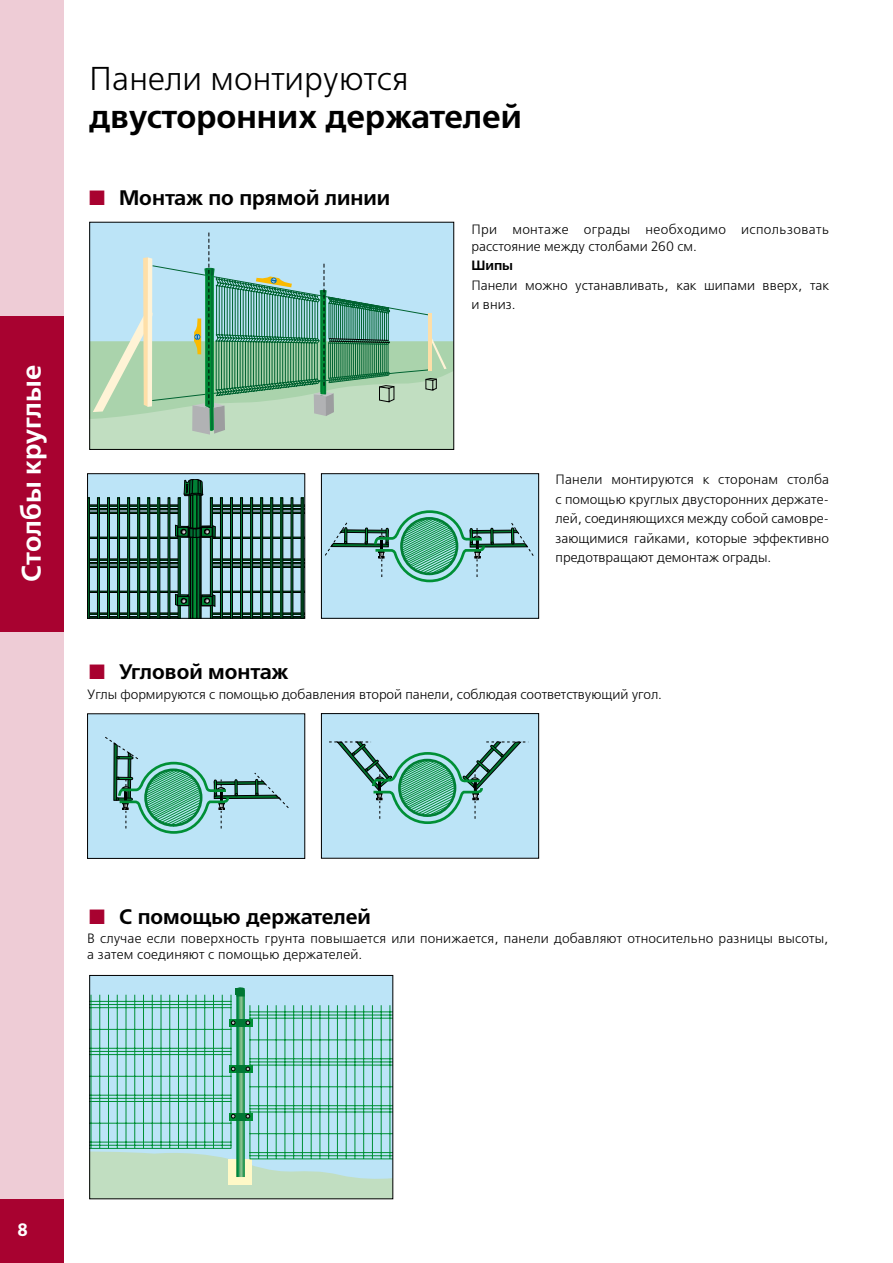
<style>
.page{position:relative;width:893px;height:1263px;background:#fff}
.page>*{position:absolute;margin:0;border:0;box-sizing:border-box;transform-origin:0 0}
.t1{font:33px "Free Set Demi Bold C";color:#000}
.t2{font:33px "Free Set C";color:#000}
.t3{font:27px "Free Set Demi Bold C";color:#fff}
.t4{font:21px "Free Set Demi Bold C";color:#000}
.t5{font:18px "Free Set Demi Bold C";color:#fff}
.t6{font:13.5px/19.5px "Free Set C";color:#000}
.t7{font:13.5px/16.2px "Free Set C";letter-spacing:.025em;color:#000}
.t8{font:13.5px "Free Set Demi Bold C";color:#000}
.s1{color:#a80230}
</style>
<div class="page">
<div style="left:0;top:0;width:64px;height:1263px;background:#eeccd6"></div>
<div style="left:0;top:316px;width:64px;height:315px;background:#a80230"></div>
<div style="left:0;top:1199px;width:64px;height:64px;background:#a80230"></div>
<div style="left:90px;top:222px;width:364px;height:227px;background:#bce4f7"></div>
<svg style="left:91px;top:233px;width:361px;height:215px"></svg>
<div style="left:89px;top:222px;width:365px;height:228px;border:1px solid #000"></div>
<svg style="left:91px;top:977px;width:300px;height:172px;background:#b2dfed"></svg>
<svg style="left:91px;top:1149px;width:300px;height:48px;background:#bddecd"></svg>
<div style="left:228px;top:1159px;width:24px;height:25px;background:#fff9c7"></div>
<svg style="left:236px;top:996px;width:9px;height:181px"></svg>
<hr style="left:90px;top:1001px;width:141px;height:1px;background:#009036">
<hr style="left:90px;top:1004px;width:141px;height:1px;background:#009036">
<hr style="left:90px;top:1007px;width:141px;height:1px;background:#009036">
<hr style="left:90px;top:1029px;width:141px;height:1px;background:#009036">
<hr style="left:90px;top:1048px;width:141px;height:1px;background:#009036">
<hr style="left:90px;top:1051px;width:141px;height:1px;background:#009036">
<hr style="left:90px;top:1054px;width:141px;height:1px;background:#009036">
<hr style="left:90px;top:1076px;width:141px;height:1px;background:#009036">
<hr style="left:90px;top:1095px;width:141px;height:1px;background:#009036">
<hr style="left:90px;top:1098px;width:141px;height:1px;background:#009036">
<hr style="left:90px;top:1101px;width:141px;height:1px;background:#009036">
<hr style="left:90px;top:1123px;width:141px;height:1px;background:#009036">
<hr style="left:90px;top:1142px;width:141px;height:1px;background:#009036">
<hr style="left:90px;top:1145px;width:141px;height:1px;background:#009036">
<hr style="left:90px;top:1148px;width:141px;height:1px;background:#009036">
<hr style="left:91px;top:995px;width:1px;height:153px;background:#009036">
<hr style="left:99px;top:995px;width:1px;height:153px;background:#009036">
<hr style="left:108px;top:995px;width:1px;height:153px;background:#009036">
<hr style="left:117px;top:995px;width:1px;height:153px;background:#009036">
<hr style="left:126px;top:995px;width:1px;height:153px;background:#009036">
<hr style="left:134px;top:995px;width:1px;height:153px;background:#009036">
<hr style="left:143px;top:995px;width:1px;height:153px;background:#009036">
<hr style="left:152px;top:995px;width:1px;height:153px;background:#009036">
<hr style="left:161px;top:995px;width:1px;height:153px;background:#009036">
<hr style="left:169px;top:995px;width:1px;height:153px;background:#009036">
<hr style="left:178px;top:995px;width:1px;height:153px;background:#009036">
<hr style="left:187px;top:995px;width:1px;height:153px;background:#009036">
<hr style="left:196px;top:995px;width:1px;height:153px;background:#009036">
<hr style="left:204px;top:995px;width:1px;height:153px;background:#009036">
<hr style="left:213px;top:995px;width:1px;height:153px;background:#009036">
<hr style="left:222px;top:995px;width:1px;height:153px;background:#009036">
<hr style="left:231px;top:995px;width:1px;height:153px;background:#009036">
<hr style="left:250px;top:1011px;width:143px;height:1px;background:#009036">
<hr style="left:250px;top:1015px;width:143px;height:1px;background:#009036">
<hr style="left:250px;top:1018px;width:143px;height:1px;background:#009036">
<hr style="left:250px;top:1039px;width:143px;height:1px;background:#009036">
<hr style="left:250px;top:1058px;width:143px;height:1px;background:#009036">
<hr style="left:250px;top:1061px;width:143px;height:1px;background:#009036">
<hr style="left:250px;top:1065px;width:143px;height:1px;background:#009036">
<hr style="left:250px;top:1086px;width:143px;height:1px;background:#009036">
<hr style="left:250px;top:1105px;width:143px;height:1px;background:#009036">
<hr style="left:250px;top:1108px;width:143px;height:1px;background:#009036">
<hr style="left:250px;top:1111px;width:143px;height:1px;background:#009036">
<hr style="left:250px;top:1133px;width:143px;height:1px;background:#009036">
<hr style="left:250px;top:1152px;width:143px;height:1px;background:#009036">
<hr style="left:250px;top:1155px;width:143px;height:1px;background:#009036">
<hr style="left:250px;top:1158px;width:143px;height:1px;background:#009036">
<hr style="left:416px;top:1005px;width:1px;height:153px;background:#009036">
<hr style="left:407px;top:1005px;width:1px;height:153px;background:#009036">
<hr style="left:398px;top:1005px;width:1px;height:153px;background:#009036">
<hr style="left:390px;top:1005px;width:1px;height:153px;background:#009036">
<hr style="left:381px;top:1005px;width:1px;height:153px;background:#009036">
<hr style="left:372px;top:1005px;width:1px;height:153px;background:#009036">
<hr style="left:363px;top:1005px;width:1px;height:153px;background:#009036">
<hr style="left:355px;top:1005px;width:1px;height:153px;background:#009036">
<hr style="left:346px;top:1005px;width:1px;height:153px;background:#009036">
<hr style="left:337px;top:1005px;width:1px;height:153px;background:#009036">
<hr style="left:328px;top:1005px;width:1px;height:153px;background:#009036">
<hr style="left:320px;top:1005px;width:1px;height:153px;background:#009036">
<hr style="left:311px;top:1005px;width:1px;height:153px;background:#009036">
<hr style="left:302px;top:1005px;width:1px;height:153px;background:#009036">
<hr style="left:293px;top:1005px;width:1px;height:153px;background:#009036">
<hr style="left:285px;top:1005px;width:1px;height:153px;background:#009036">
<hr style="left:276px;top:1005px;width:1px;height:153px;background:#009036">
<hr style="left:267px;top:1005px;width:1px;height:153px;background:#009036">
<hr style="left:258px;top:1005px;width:1px;height:153px;background:#009036">
<hr style="left:250px;top:1005px;width:1px;height:153px;background:#009036">
<svg style="left:235px;top:987px;width:10px;height:9px"></svg>
<svg style="left:229px;top:1019px;width:24px;height:7px"></svg>
<svg style="left:229px;top:1066px;width:24px;height:7px"></svg>
<svg style="left:229px;top:1113px;width:24px;height:7px"></svg>
<div style="left:236px;top:1019px;width:10px;height:7px;background:#007734"></div>
<div style="left:236px;top:1065px;width:10px;height:8px;background:#007734"></div>
<div style="left:236px;top:1113px;width:10px;height:7px;background:#007734"></div>
<svg style="left:231px;top:1020px;width:4px;height:5px"></svg>
<svg style="left:246px;top:1020px;width:4px;height:5px"></svg>
<svg style="left:231px;top:1067px;width:4px;height:4px"></svg>
<svg style="left:246px;top:1067px;width:4px;height:4px"></svg>
<svg style="left:231px;top:1114px;width:4px;height:4px"></svg>
<svg style="left:246px;top:1114px;width:4px;height:4px"></svg>
<div style="left:89px;top:975px;width:304px;height:224px;border:1px solid #000"></div>
<div style="left:321px;top:474px;width:218px;height:144px;background:#bce4f7"></div>
<svg style="left:325px;top:510px;width:209px;height:73px"></svg>
<div style="left:400px;top:517px;width:58px;height:58px;border:3px solid #008035;border-radius:50%"></div>
<div style="left:321px;top:473px;width:218px;height:146px;border:1px solid #000"></div>
<svg style="left:89px;top:475px;width:214px;height:142px;background:#6e9898"></svg>
<div style="left:87px;top:473px;width:218px;height:146px;border:1px solid #000"></div>
<div style="left:88px;top:714px;width:217px;height:144px;background:#bce4f7"></div>
<svg style="left:105px;top:737px;width:183px;height:97px"></svg>
<div style="left:144px;top:768px;width:58px;height:59px;border:3px solid #008035;border-radius:50%"></div>
<div style="left:87px;top:713px;width:218px;height:146px;border:1px solid #000"></div>
<div style="left:321px;top:714px;width:218px;height:144px;background:#bce4f7"></div>
<svg style="left:329px;top:741px;width:197px;height:83px"></svg>
<div style="left:398px;top:759px;width:58px;height:58px;border:3px solid #008035;border-radius:50%"></div>
<div style="left:321px;top:713px;width:218px;height:146px;border:1px solid #000"></div>
<h2 class="t3" style="left:16px;top:582px;width:218px;rotate:-90deg">столбы круглые</h2>
<h1 class="t2" style="left:89px;top:61px;width:321px">Панели монтируются</h1>
<h1 class="t1" style="left:89px;top:97px;width:434px">двусторонних держателей</h1>
<h3 class="t4" style="left:89px;top:186px;width:303px"><span class="s1">■</span> Монтаж по прямой линии</h3>
<h3 class="t4" style="left:89px;top:660px;width:201px"><span class="s1">■</span> Угловой монтаж</h3>
<p class="t7" style="left:471px;top:222px;width:359px">При монтаже ограды необходимо использовать расстояние между столбами 260 см.</p>
<p class="t8" style="left:471px;top:258px;width:43px">Шипы</p>
<p class="t6" style="left:471px;top:276px;width:359px">Панели можно устанавливать, как шипами вверх, так и вниз.</p>
<p class="t6" style="left:556px;top:470px;width:275px;text-align:justify">Панели монтируются к сторонам столба с помощью круглых двусторонних держате&shy;лей, соединяющихся между собой самовре&shy;зающимися гайками, которые эффективно предотвращают демонтаж ограды.</p>
<p class="t6" style="left:87px;top:685px;width:576px">Углы формируются с помощью добавления второй панели, соблюдая соответствующий угол.</p>
<h3 class="t4" style="left:89px;top:904px;width:283px"><span class="s1">■</span> С помощью держателей</h3>
<p class="t6" style="left:87px;top:931px;width:743px;line-height:16.2px">В случае если поверхность грунта повышается или понижается, панели добавляют относительно разницы высоты, а затем соединяют с помощью держателей.</p>
<h3 class="t5" style="left:17px;top:1220px;width:13px">8</h3>
</div>
